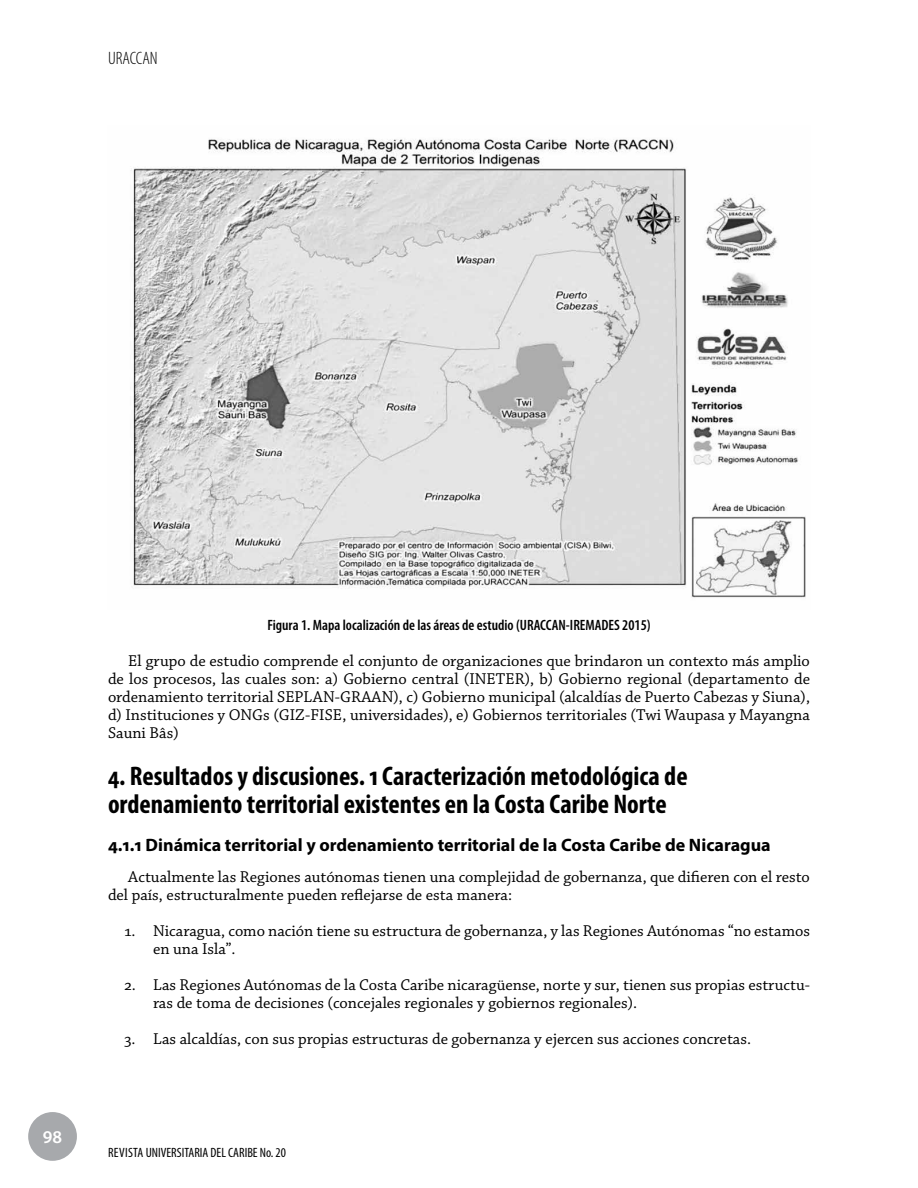
<style>
.page{position:relative;width:918px;height:1188px;background:#fff}
.page>*{position:absolute;margin:0;border:0;box-sizing:border-box;transform-origin:0 0}
.t1{font:700 condensed 27px/28.5px "Myriad Pro";color:#000}
.t2{font:700 18px "Myriad Pro";color:#000}
.t3{font:300 condensed 18px "Myriad Pro";color:#000}
.t4{font:600 18px "Myriad Pro";color:#fff}
.t5{font:16.5px/18px "Chaparral Pro";color:#000}
.t6{font:600 condensed 15px "Myriad Pro";color:#000}
.t7{font:condensed 13.5px "Myriad Pro";color:#000}
</style>
<div class="page">
<div style="left:28px;top:1112px;width:49px;height:49px;background:#a7a9ac;border-radius:50%"></div>
<img style="left:133px;top:139px;width:673px;height:459px">
<p class="t3" style="left:108px;top:48px;width:51px">URACCAN</p>
<p class="t4" style="left:43px;top:1126px;width:21px">98</p>
<p class="t6" style="left:267px;top:617px;width:385px">Figura 1. Mapa localización de las áreas de estudio (URACCAN-IREMADES 2015)</p>
<p class="t5" style="left:108px;top:652px;width:704px;text-align:justify;text-indent:20px">El grupo de estudio comprende el conjunto de organizaciones que brindaron un contexto más amplio de los procesos, las cuales son: a) Gobierno central (INETER), b) Gobierno regional (departamento de ordenamiento territorial SEPLAN-GRAAN), c) Gobierno municipal (alcaldías de Puerto Cabezas y Siuna), d) Instituciones y ONGs (GIZ-FISE, universidades), e) Gobiernos territoriales (Twi Waupasa y Mayangna Sauni Bâs)</p>
<h1 class="t1" style="left:108px;top:761px;width:581px">4. Resultados y discusiones. 1 Caracterización metodológica de ordenamiento territorial existentes en la Costa Caribe Norte</h1>
<p class="t2" style="left:108px;top:833px;width:664px">4.1.1 Dinámica territorial y ordenamiento territorial de la Costa Caribe de Nicaragua</p>
<p class="t5" style="left:108px;top:868px;width:703px;text-indent:20px">Actualmente las Regiones autónomas tienen una complejidad de gobernanza, que difieren con el resto del país, estructuralmente pueden reflejarse de esta manera:</p>
<p class="t5" style="left:153px;top:922px;width:659px;text-indent:-28px">1. Nicaragua, como nación tiene su estructura de gobernanza, y las Regiones Autónomas “no estamos en una Isla”.</p>
<p class="t5" style="left:153px;top:976px;width:658px;text-indent:-28px">2. Las Regiones Autónomas de la Costa Caribe nicaragüense, norte y sur, tienen sus propias estructu&shy;ras de toma de decisiones (concejales regionales y gobiernos regionales).</p>
<p class="t5" style="left:125px;top:1030px;width:628px">3. Las alcaldías, con sus propias estructuras de gobernanza y ejercen sus acciones concretas.</p>
<p class="t7" style="left:108px;top:1145px;width:179px">REVISTA UNIVERSITARIA DEL CARIBE No. 20</p>
</div>
